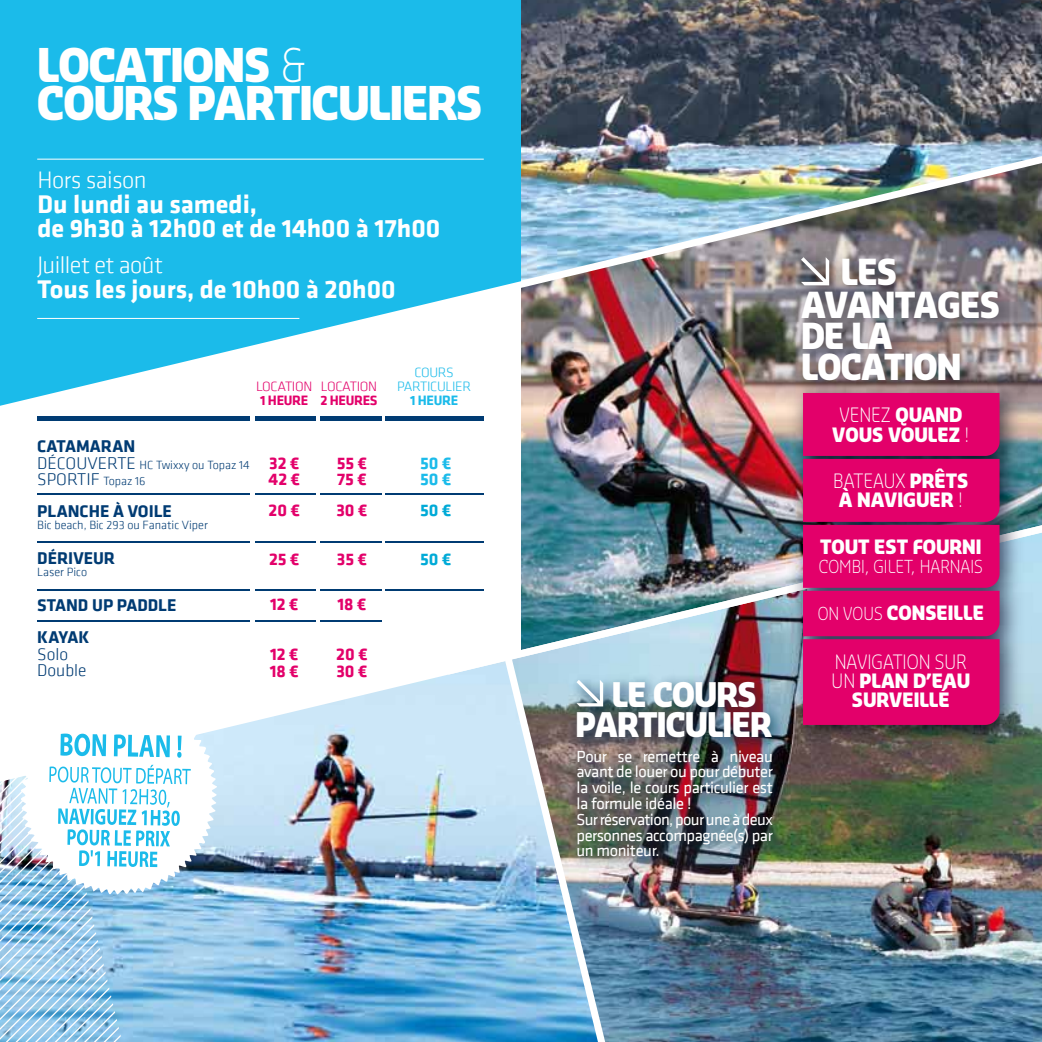
<style>
.page{position:relative;width:1042px;height:1042px;background:#fff}
.page>*{position:absolute;margin:0;border:0;box-sizing:border-box;transform-origin:0 0}
.t1{font:900 45.32px/38.1px "Sansa Pro";letter-spacing:-.025em;color:#fff;scale:.9 1}
.t2{font:900 35px/31.3px "Sansa Pro";letter-spacing:-.025em;color:#fff;scale:.9 1}
.t3{font:900 33.07px/30.4px "Sansa Pro";letter-spacing:-.025em;color:#fff;scale:.9 1}
.t4{font:700 26.25px/24.5px "Klavika";color:#fff}
.t5{font:300 24.5px "Klavika";letter-spacing:-.025em;color:#fff}
.t6{font:900 19.25px/19.2px "Sansa Pro";color:#fff;text-align:center;scale:.9 1}
.t7{font:700 17.5px/31.5px "Klavika";color:#003b73}
.t8{font:700 17.5px/15.8px "Klavika";color:#e3006a}
.t9{font:300 17.5px "Sansa Pro";color:#fff;scale:.9 1}
.t10{font:300 17.5px/15.8px "Klavika";color:#003b73}
.t11{font:700 17.5px/15.8px "Klavika";color:#1bbbea}
.t12{font:700 17.5px "Klavika";color:#00aad7}
.t13{font:16.62px/15.8px "Klavika";letter-spacing:-.025em;color:#fff}
.t14{font:300 14px/14px "Klavika";letter-spacing:-.02em;color:#e3006a}
.t15{font:300 14px/14px "Klavika";letter-spacing:-.02em;color:#1bbbea;text-align:center}
.t16{font:300 12.25px "Klavika";color:#003b73}
.s1{font-weight:300}
.s2{font-weight:700}
.s3{font-size:17.5px}
.s4{font-weight:300;font-size:12.25px}
.s5{font-weight:300;font-size:17.5px}
</style>
<div class="page">
<img style="left:615px;top:680px;width:427px;height:362px">
<img style="left:122px;top:677px;width:378px;height:365px">
<svg style="left:0;top:0;width:521px;height:406px;fill:#1bbbea"></svg>
<img style="left:521px;top:281px;width:521px;height:235px">
<img style="left:521px;top:0;width:521px;height:281px">
<hr style="left:37px;top:159px;width:447px;height:1px;background:#fff">
<hr style="left:37px;top:318px;width:262px;height:1px;background:#fff">
<img style="left:615px;top:680px;width:164px;height:55px">
<img style="left:615px;top:735px;width:181px;height:160px">
<img style="left:439px;top:516px;width:603px;height:164px">
<img style="left:779px;top:233px;width:252px;height:523px">
<svg style="left:801px;top:257px;width:28px;height:28px"></svg>
<div style="left:803px;top:393px;width:196px;height:332px;background:#e3006a"></div>
<svg style="left:0;top:541px;width:122px;height:501px"></svg>
<hr style="left:320px;top:416px;width:61px;height:4px;background:#003b73">
<hr style="left:255px;top:416px;width:60px;height:4px;background:#003b73">
<hr style="left:38px;top:416px;width:82px;height:4px;background:#003b73">
<hr style="left:119px;top:416px;width:131px;height:4px;background:#003b73">
<hr style="left:386px;top:416px;width:98px;height:4px;background:#003b73">
<hr style="left:320px;top:493px;width:61px;height:2px;background:#003b73">
<hr style="left:255px;top:493px;width:60px;height:2px;background:#003b73">
<hr style="left:38px;top:493px;width:82px;height:2px;background:#003b73">
<hr style="left:119px;top:493px;width:131px;height:2px;background:#003b73">
<hr style="left:386px;top:493px;width:98px;height:2px;background:#003b73">
<hr style="left:320px;top:541px;width:61px;height:2px;background:#003b73">
<hr style="left:255px;top:541px;width:60px;height:2px;background:#003b73">
<hr style="left:38px;top:541px;width:82px;height:2px;background:#003b73">
<hr style="left:119px;top:541px;width:131px;height:2px;background:#003b73">
<hr style="left:386px;top:541px;width:98px;height:2px;background:#003b73">
<hr style="left:320px;top:589px;width:61px;height:1px;background:#003b73">
<hr style="left:255px;top:589px;width:60px;height:1px;background:#003b73">
<hr style="left:38px;top:589px;width:82px;height:1px;background:#003b73">
<hr style="left:119px;top:589px;width:131px;height:1px;background:#003b73">
<hr style="left:386px;top:589px;width:98px;height:1px;background:#003b73">
<hr style="left:320px;top:620px;width:61px;height:1px;background:#003b73">
<hr style="left:255px;top:620px;width:60px;height:1px;background:#003b73">
<hr style="left:38px;top:620px;width:82px;height:1px;background:#003b73">
<hr style="left:119px;top:620px;width:131px;height:1px;background:#003b73">
<svg style="left:21px;top:696px;width:196px;height:198px"></svg>
<img style="left:500px;top:650px;width:115px;height:392px">
<p class="t1" style="left:37px;top:44px;width:496px">LOCATIONS <span class="s1">&amp;<br></span>COURS PARTICULIERS</p>
<p class="t5" style="left:37px;top:165px;width:111px">Hors saison</p>
<p class="t4" style="left:37px;top:190px;width:404px">Du lundi au samedi,<br>de 9h30 à 12h00 et de 14h00 à 17h00</p>
<p class="t5" style="left:37px;top:250px;width:127px">Juillet et août</p>
<p class="t4" style="left:37px;top:275px;width:360px">Tous les jours, de 10h00 à 20h00</p>
<p class="t14" style="left:256px;top:379px;width:58px">LOCATION<br><span class="s2">1 HEURE</span></p>
<p class="t14" style="left:320px;top:379px;width:59px">LOCATION<br><span class="s2">2 HEURES</span></p>
<p class="t7" style="left:37px;top:429px;width:99px">CATAMARAN</p>
<p class="t16" style="left:37px;top:458px;width:214px"><span class="s3">DÉCOUVERTE</span> HC Twixxy ou Topaz 14</p>
<p class="t7" style="left:37px;top:463px;width:136px"><span class="s1">SPORTIF</span> <span class="s4">Topaz 16<br></span>PLANCHE À VOILE</p>
<p class="t16" style="left:37px;top:517px;width:172px">Bic beach, Bic 293 ou Fanatic Viper</p>
<p class="t7" style="left:37px;top:541px;width:79px">DÉRIVEUR</p>
<p class="t16" style="left:37px;top:565px;width:52px">Laser Pico</p>
<p class="t7" style="left:37px;top:589px;width:141px">STAND UP PADDLE<br>KAYAK</p>
<p class="t10" style="left:37px;top:646px;width:51px">Solo<br>Double</p>
<p class="t8" style="left:268px;top:455px;width:33px">32 €<br>42 €</p>
<p class="t8" style="left:269px;top:502px;width:33px">20 €</p>
<p class="t8" style="left:269px;top:550px;width:32px">25 €</p>
<p class="t8" style="left:270px;top:596px;width:30px">12 €</p>
<p class="t8" style="left:270px;top:645px;width:31px;line-height:16.6px">12 €<br>18 €</p>
<p class="t8" style="left:337px;top:455px;width:32px">55 €<br>75 €</p>
<p class="t8" style="left:336px;top:502px;width:33px">30 €</p>
<p class="t8" style="left:337px;top:550px;width:32px">35 €</p>
<p class="t8" style="left:337px;top:596px;width:31px">18 €</p>
<p class="t8" style="left:336px;top:645px;width:33px;line-height:16.6px">20 €<br>30 €</p>
<p class="t15" style="left:397px;top:365px;width:75px">COURS<br>PARTICULIER<br><span class="s2">1 HEURE</span></p>
<p class="t11" style="left:420px;top:455px;width:33px">50 €<br>50 €</p>
<p class="t12" style="left:420px;top:498px;width:33px">50 €</p>
<p class="t12" style="left:420px;top:546px;width:33px">50 €</p>
<p class="t3" style="left:575px;top:677px;width:220px;text-indent:36px">LE COURS<br>PARTICULIER</p>
<p class="t13" style="left:576px;top:748px;width:198px">Pour se remettre à niveau avant de louer ou pour débuter la voile, le cours particulier est la formule idéale !<br>Sur réservation, pour une à deux personnes accompagnée(s) par un moniteur.</p>
<p class="t2" style="left:801px;top:255px;width:223px;text-indent:40px">LES<br>AVANTAGES<br>DE LA<br>LOCATION</p>
<p class="t6" style="left:832px;top:405px;width:154px"><span class="s1">VENEZ</span> QUAND<br>VOUS VOULEZ <span class="s1">!</span></p>
<p class="t6" style="left:833px;top:471px;width:152px;text-align:left"><span class="s1">BATEAUX</span> PRÊTS<br>À NAVIGUER <span class="s1">!</span></p>
<p class="t6" style="left:820px;top:536px;width:181px">TOUT EST FOURNI</p>
<p class="t9" style="left:819px;top:555px;width:184px">COMBI, GILET, HARNAIS</p>
<p class="t6" style="left:818px;top:602px;width:186px"><span class="s5">ON VOUS</span> CONSEILLE</p>
<p class="t6" style="left:831px;top:651px;width:155px"><span class="s1">NAVIGATION SUR<br>UN</span> PLAN D’EAU<br>SURVEILLÉ</p>
</div>
